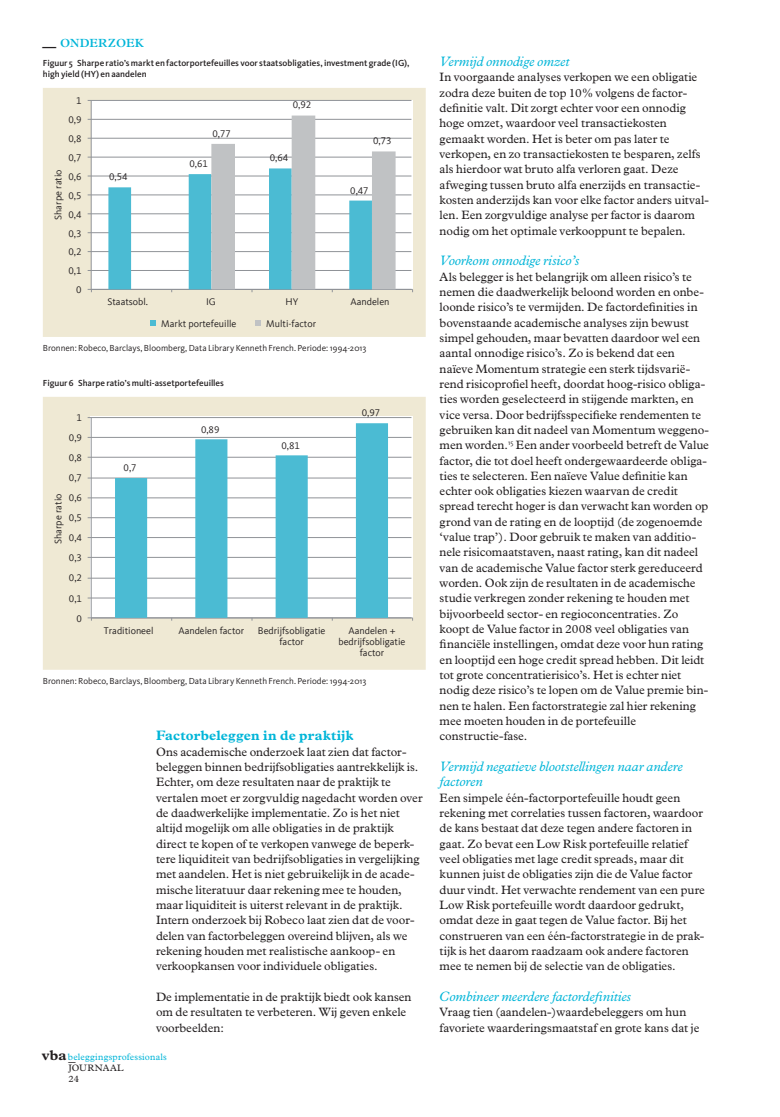
<style>
.page{position:relative;width:780px;height:1117px;background:#fff}
.page>*{position:absolute;margin:0;border:0;box-sizing:border-box;transform-origin:0 0}
.t1{font:700 14.25px "Plantin";color:#231f20}
.t2{font:italic 13.75px/15.4px "Plantin";letter-spacing:-.005em;color:#00b5d8}
.t3{font:700 13.75px "Plantin";letter-spacing:.015em;color:#00b5d8}
.t4{font:12.25px/15.2px "Plantin";color:#231f20}
.t5{font:600 11.88px "Plantin";letter-spacing:.005em;color:#00b5d8}
.t6{font:10px/11.4px "Kievit Offc";color:#231f20;text-align:center}
.t7{font:9.38px "Plantin";letter-spacing:.02em;color:#00b5d8}
.t8{font:9.38px/10.6px "Plantin";letter-spacing:.025em;color:#231f20}
.t9{font:500 9px/11.2px "Kievit OT";color:#231f20}
.t10{font:9px "Kievit OT";color:#231f20}
.s1{font-size:13.75px;color:#231f20}
.s2{font-weight:700;font-size:14.25px;color:#231f20}
</style>
<div class="page">
<div style="left:43px;top:88px;width:382px;height:249px;background:#efe9d4"></div>
<div style="left:91px;top:100px;width:321px;height:189px;background:#fff"></div>
<hr style="left:91px;top:100px;width:1px;height:189px;background:#909398">
<hr style="left:88px;top:289px;width:323px;height:1px;background:#909398">
<hr style="left:88px;top:270px;width:323px;height:1px;background:#909398">
<hr style="left:88px;top:251px;width:323px;height:1px;background:#909398">
<hr style="left:88px;top:232px;width:323px;height:1px;background:#909398">
<hr style="left:88px;top:213px;width:323px;height:1px;background:#909398">
<hr style="left:88px;top:194px;width:323px;height:1px;background:#909398">
<hr style="left:88px;top:176px;width:323px;height:1px;background:#909398">
<hr style="left:88px;top:157px;width:323px;height:1px;background:#909398">
<hr style="left:88px;top:138px;width:323px;height:1px;background:#909398">
<hr style="left:88px;top:119px;width:323px;height:1px;background:#909398">
<hr style="left:88px;top:100px;width:323px;height:1px;background:#909398">
<hr style="left:91px;top:289px;width:321px;height:1px;background:#909398">
<svg style="left:150px;top:320px;width:5px;height:5px"></svg>
<svg style="left:255px;top:320px;width:5px;height:5px"></svg>
<svg style="left:108px;top:115px;width:287px;height:177px"></svg>
<div style="left:43px;top:397px;width:382px;height:272px;background:#efe9d4"></div>
<div style="left:90px;top:417px;width:322px;height:201px;background:#fff"></div>
<hr style="left:91px;top:417px;width:1px;height:200px;background:#909398">
<hr style="left:88px;top:617px;width:323px;height:1px;background:#909398">
<hr style="left:88px;top:597px;width:323px;height:1px;background:#909398">
<hr style="left:88px;top:577px;width:323px;height:1px;background:#909398">
<hr style="left:88px;top:557px;width:323px;height:1px;background:#909398">
<hr style="left:88px;top:537px;width:323px;height:1px;background:#909398">
<hr style="left:88px;top:517px;width:323px;height:1px;background:#909398">
<hr style="left:88px;top:497px;width:323px;height:1px;background:#909398">
<hr style="left:88px;top:477px;width:323px;height:1px;background:#909398">
<hr style="left:88px;top:457px;width:323px;height:1px;background:#909398">
<hr style="left:88px;top:437px;width:323px;height:1px;background:#909398">
<hr style="left:88px;top:417px;width:323px;height:1px;background:#909398">
<hr style="left:91px;top:617px;width:321px;height:1px;background:#909398">
<svg style="left:115px;top:423px;width:273px;height:194px"></svg>
<p class="t5" style="left:43px;top:36px;width:103px"><span class="s1">—</span> ONDERZOEK</p>
<p class="t9" style="left:43px;top:57px;width:368px">Figuur 5 Sharpe ratio’s markt en factorportefeuilles voor staatsobligaties, investment grade (IG), high yield (HY) en aandelen</p>
<p class="t6" style="left:76px;top:95px;width:7px">1</p>
<p class="t6" style="left:68px;top:114px;width:15px">0,9</p>
<p class="t6" style="left:68px;top:133px;width:15px">0,8</p>
<p class="t6" style="left:68px;top:152px;width:15px">0,7</p>
<p class="t6" style="left:53px;top:220px;width:52px;rotate:-90deg">Sharpe ratio</p>
<p class="t6" style="left:68px;top:171px;width:15px">0,6</p>
<p class="t6" style="left:68px;top:190px;width:15px">0,5</p>
<p class="t6" style="left:68px;top:209px;width:15px">0,4</p>
<p class="t6" style="left:68px;top:227px;width:15px">0,3</p>
<p class="t6" style="left:68px;top:246px;width:15px">0,2</p>
<p class="t6" style="left:68px;top:265px;width:15px">0,1</p>
<p class="t6" style="left:76px;top:284px;width:7px">0</p>
<p class="t6" style="left:109px;top:171px;width:20px">0,54</p>
<p class="t6" style="left:212px;top:128px;width:20px">0,77</p>
<p class="t6" style="left:189px;top:158px;width:20px">0,61</p>
<p class="t6" style="left:293px;top:99px;width:20px">0,92</p>
<p class="t6" style="left:270px;top:152px;width:20px">0,64</p>
<p class="t6" style="left:373px;top:135px;width:20px">0,73</p>
<p class="t6" style="left:350px;top:184px;width:20px">0,47</p>
<p class="t6" style="left:107px;top:296px;width:42px">Staatsobl.</p>
<p class="t6" style="left:206px;top:296px;width:11px">IG</p>
<p class="t6" style="left:285px;top:296px;width:14px">HY</p>
<p class="t6" style="left:350px;top:296px;width:41px">Aandelen</p>
<p class="t6" style="left:161px;top:318px;width:77px">Markt portefeuille</p>
<p class="t6" style="left:266px;top:318px;width:51px">Multi-factor</p>
<p class="t10" style="left:43px;top:343px;width:325px">Bronnen: Robeco, Barclays, Bloomberg, Data Library Kenneth French. Periode: 1994-2013</p>
<p class="t9" style="left:43px;top:377px;width:183px">Figuur 6 Sharpe ratio’s multi-assetportefeuilles</p>
<p class="t6" style="left:77px;top:411px;width:7px">1</p>
<p class="t6" style="left:69px;top:431px;width:15px">0,9</p>
<p class="t6" style="left:69px;top:452px;width:15px">0,8</p>
<p class="t6" style="left:69px;top:472px;width:15px">0,7</p>
<p class="t6" style="left:53px;top:544px;width:52px;rotate:-90deg">Sharpe ratio</p>
<p class="t6" style="left:69px;top:492px;width:15px">0,6</p>
<p class="t6" style="left:69px;top:512px;width:15px">0,5</p>
<p class="t6" style="left:69px;top:532px;width:15px">0,4</p>
<p class="t6" style="left:69px;top:552px;width:15px">0,3</p>
<p class="t6" style="left:69px;top:572px;width:15px">0,2</p>
<p class="t6" style="left:69px;top:592px;width:15px">0,1</p>
<p class="t6" style="left:77px;top:612px;width:7px">0</p>
<p class="t6" style="left:124px;top:461px;width:15px">0,7</p>
<p class="t6" style="left:201px;top:423px;width:20px">0,89</p>
<p class="t6" style="left:281px;top:439px;width:20px">0,81</p>
<p class="t6" style="left:361px;top:407px;width:20px">0,97</p>
<p class="t6" style="left:104px;top:624px;width:51px">Traditioneel</p>
<p class="t6" style="left:178px;top:624px;width:67px">Aandelen factor</p>
<p class="t6" style="left:258px;top:624px;width:69px">Bedrijfsobligatie factor</p>
<p class="t6" style="left:338px;top:624px;width:68px">Aandelen + bedrijfsobligatie factor</p>
<p class="t10" style="left:43px;top:675px;width:325px">Bronnen: Robeco, Barclays, Bloomberg, Data Library Kenneth French. Periode: 1994-2013</p>
<p class="t3" style="left:156px;top:727px;width:199px">Factorbeleggen in de praktijk</p>
<p class="t4" style="left:156px;top:743px;width:268px">Ons academische onderzoek laat zien dat factor&shy;beleggen binnen bedrijfsobligaties aantrekkelijk is.<br>Echter, om deze resultaten naar de praktijk te vertalen moet er zorgvuldig nagedacht worden over de daadwerkelijke implementatie. Zo is het niet altijd mogelijk om alle obligaties in de praktijk direct te kopen of te verkopen vanwege de beperk&shy;tere liquiditeit van bedrijfsobligaties in vergelijking met aandelen. Het is niet gebruikelijk in de acade&shy;mische literatuur daar rekening mee te houden, maar liquiditeit is uiterst relevant in de praktijk.<br>Intern onderzoek bij Robeco laat zien dat de voor&shy;delen van factorbeleggen overeind blijven, als we rekening houden met realistische aankoop- en verkoopkansen voor individuele obligaties.</p>
<p class="t4" style="left:156px;top:988px;width:257px">De implementatie in de praktijk biedt ook kansen om de resultaten te verbeteren. Wij geven enkele voorbeelden:</p>
<p class="t7" style="left:42px;top:1051px;width:127px"><span class="s2">vba</span>beleggingsprofessionals</p>
<p class="t1" style="left:69px;top:1047px;width:9px">_</p>
<p class="t8" style="left:68px;top:1062px;width:57px">JOURNAAL<br>24</p>
<p class="t2" style="left:439px;top:54px;width:131px">Vermijd onnodige omzet</p>
<p class="t4" style="left:439px;top:70px;width:271px">In voorgaande analyses verkopen we een obligatie zodra deze buiten de top 10% volgens de factor&shy;definitie valt. Dit zorgt echter voor een onnodig hoge omzet, waardoor veel transactiekosten gemaakt worden. Het is beter om pas later te verkopen, en zo transactiekosten te besparen, zelfs als hierdoor wat bruto alfa verloren gaat. Deze afweging tussen bruto alfa enerzijds en transactie&shy;kosten anderzijds kan voor elke factor anders uitval&shy;len. Een zorgvuldige analyse per factor is daarom nodig om het optimale verkooppunt te bepalen.</p>
<p class="t2" style="left:439px;top:253px;width:141px">Voorkom onnodige risico’s</p>
<p class="t4" style="left:439px;top:269px;width:271px">Als belegger is het belangrijk om alleen risico’s te nemen die daadwerkelijk beloond worden en onbe&shy;loonde risico’s te vermijden. De factordefinities in bovenstaande academische analyses zijn bewust simpel gehouden, maar bevatten daardoor wel een aantal onnodige risico’s. Zo is bekend dat een naïeve Momentum strategie een sterk tijdsvarië&shy;rend risicoprofiel heeft, doordat hoog-risico obliga&shy;ties worden geselecteerd in stijgende markten, en vice versa. Door bedrijfsspecifieke rendementen te gebruiken kan dit nadeel van Momentum weggeno&shy;men worden.<sup>15</sup> Een ander voorbeeld betreft de Value factor, die tot doel heeft ondergewaardeerde obliga&shy;ties te selecteren. Een naïeve Value definitie kan echter ook obligaties kiezen waarvan de credit spread terecht hoger is dan verwacht kan worden op grond van de rating en de looptijd (de zogenoemde ‘value trap’). Door gebruik te maken van additio&shy;nele risicomaatstaven, naast rating, kan dit nadeel van de academische Value factor sterk gereduceerd worden. Ook zijn de resultaten in de academische studie verkregen zonder rekening te houden met bijvoorbeeld sector- en regioconcentraties. Zo koopt de Value factor in 2008 veel obligaties van financiële instellingen, omdat deze voor hun rating en looptijd een hoge credit spread hebben. Dit leidt tot grote concentratierisico’s. Het is echter niet nodig deze risico’s te lopen om de Value premie bin&shy;nen te halen. Een factorstrategie zal hier rekening mee moeten houden in de portefeuille constructie-fase.</p>
<p class="t2" style="left:439px;top:758px;width:244px">Vermijd negatieve blootstellingen naar andere factoren</p>
<p class="t4" style="left:439px;top:789px;width:267px">Een simpele één-factorportefeuille houdt geen rekening met correlaties tussen factoren, waardoor de kans bestaat dat deze tegen andere factoren in gaat. Zo bevat een Low Risk portefeuille relatief veel obligaties met lage credit spreads, maar dit kunnen juist de obligaties zijn die de Value factor duur vindt. Het verwachte rendement van een pure Low Risk portefeuille wordt daardoor gedrukt, omdat deze in gaat tegen de Value factor. Bij het construeren van een één-factorstrategie in de prak&shy;tijk is het daarom raadzaam ook andere factoren mee te nemen bij de selectie van de obligaties.</p>
<p class="t2" style="left:439px;top:988px;width:193px">Combineer meerdere factordefinities</p>
<p class="t4" style="left:439px;top:1004px;width:261px">Vraag tien (aandelen-)waardebeleggers om hun favoriete waarderingsmaatstaf en grote kans dat je</p>
</div>
